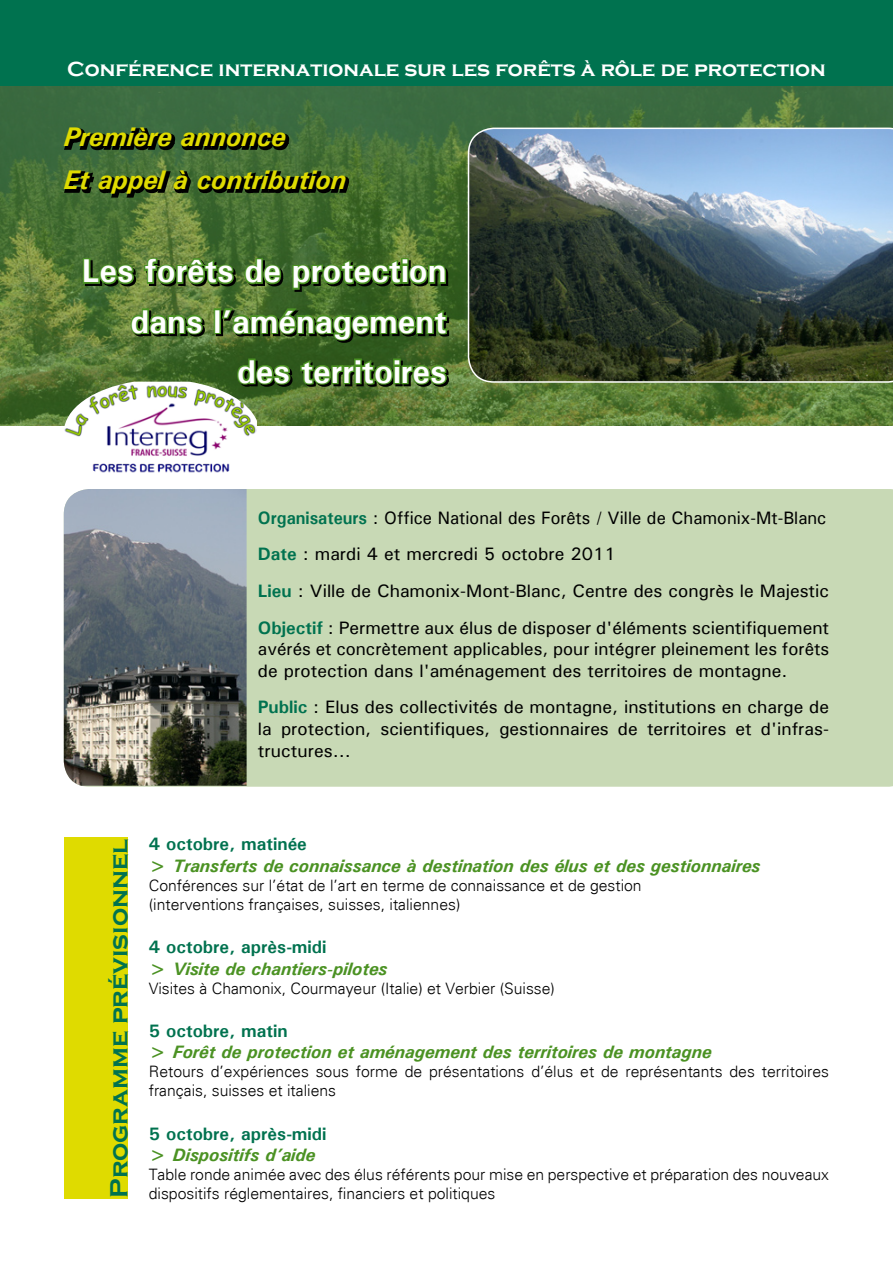
<style>
.page{position:relative;width:893px;height:1263px;background:#fff}
.page>*{position:absolute;margin:0;border:0;box-sizing:border-box;transform-origin:0 0}
.t1{font:700 33px/50.2px "Univers";color:#fff;text-align:right}
.t2{font:italic 700 27px/43px "Univers";color:#dfdb00}
.t3{font:700 25.5px "Copperplate Gothic";color:#00724f}
.t4{font:700 21px "Copperplate Gothic";color:#fff}
.t5{font:500 18px/21.6px "Univers";color:#000}
.t6{font:500 18px/36.6px "Univers";color:#000;scale:.95 1}
.t7{font:italic 700 18px "Univers";color:#4b9223}
.t8{font:700 18px "Univers";color:#00724f}
.t9{font:300 15.75px/18.9px "Univers";color:#000}
.s1{font-weight:700;color:#00724f}
</style>
<div class="page">
<img style="left:0;top:85px;width:893px;height:340px">
<svg style="left:62px;top:126px;width:286px;height:97px;background:#365629"></svg>
<div style="left:0;top:0;width:893px;height:85px;background:#00724f"></div>
<img style="left:468px;top:128px;width:425px;height:255px">
<div style="left:83px;top:489px;width:810px;height:298px;background:#c8d9b5"></div>
<img style="left:64px;top:489px;width:183px;height:297px">
<svg style="left:81px;top:256px;width:204px;height:33px;background:#467227"></svg>
<svg style="left:291px;top:257px;width:159px;height:36px;background:#3d6b21"></svg>
<svg style="left:128px;top:307px;width:323px;height:38px;background:#416c23"></svg>
<svg style="left:235px;top:357px;width:216px;height:32px;background:#3a691e"></svg>
<img style="left:64px;top:382px;width:193px;height:91px">
<div style="left:64px;top:838px;width:64px;height:361px;background:#dfdb00"></div>
<h3 class="t4" style="left:67px;top:57px;width:760px">Conférence internationale sur les forêts à rôle de protection</h3>
<h2 class="t2" style="left:64px;top:115px;width:284px">Première annonce<br>Et appel à contribution</h2>
<h1 class="t1" style="left:82px;top:245px;width:366px">Les forêts de protection dans l’aménagement des territoires</h1>
<p class="t6" style="left:258px;top:499px;width:603px"><span class="s1">Organisateurs</span> : Office National des Forêts / Ville de Chamonix-Mt-Blanc <span class="s1">Date</span> : mardi 4 et mercredi 5 octobre 2011<br><span class="s1">Lieu</span> : Ville de Chamonix-Mont-Blanc, Centre des congrès le Majestic <span class="s1">Objectif</span> : Permettre aux élus de disposer d'éléments scientifiquement</p>
<p class="t5" style="left:258px;top:638px;width:573px">avérés et concrètement applicables, pour intégrer pleinement les forêts de protection dans l'aménagement des territoires de montagne.</p>
<p class="t5" style="left:258px;top:696px;width:573px;text-align:justify"><span class="s1">Public</span> : Elus des collectivités de montagne, institutions en charge de la protection, scientifiques, gestionnaires de territoires et d'infras&shy;tructures...</p>
<h3 class="t3" style="left:105px;top:1197px;width:360px;rotate:-90deg">Programme prévisionnel</h3>
<p class="t8" style="left:149px;top:832px;width:160px">4 octobre, matinée</p>
<p class="t7" style="left:149px;top:854px;width:613px">&gt; Transferts de connaissance à destination des élus et des gestionnaires</p>
<p class="t9" style="left:149px;top:876px;width:494px">Conférences sur l’état de l’art en terme de connaissance et de gestion (interventions françaises, suisses, italiennes)</p>
<p class="t8" style="left:149px;top:935px;width:179px">4 octobre, après-midi</p>
<p class="t7" style="left:149px;top:957px;width:240px">&gt; Visite de chantiers-pilotes</p>
<p class="t9" style="left:149px;top:978px;width:408px">Visites à Chamonix, Courmayeur (Italie) et Verbier (Suisse)</p>
<p class="t8" style="left:149px;top:1019px;width:140px">5 octobre, matin</p>
<p class="t7" style="left:149px;top:1041px;width:564px">&gt; Forêt de protection et aménagement des territoires de montagne</p>
<p class="t9" style="left:149px;top:1062px;width:682px">Retours d’expériences sous forme de présentations d’élus et de représentants des territoires français, suisses et italiens</p>
<p class="t8" style="left:149px;top:1122px;width:179px">5 octobre, après-midi</p>
<p class="t7" style="left:149px;top:1144px;width:168px">&gt; Dispositifs d’aide</p>
<p class="t9" style="left:149px;top:1165px;width:682px">Table ronde animée avec des élus référents pour mise en perspective et préparation des nouveaux dispositifs réglementaires, financiers et politiques</p>
</div>
